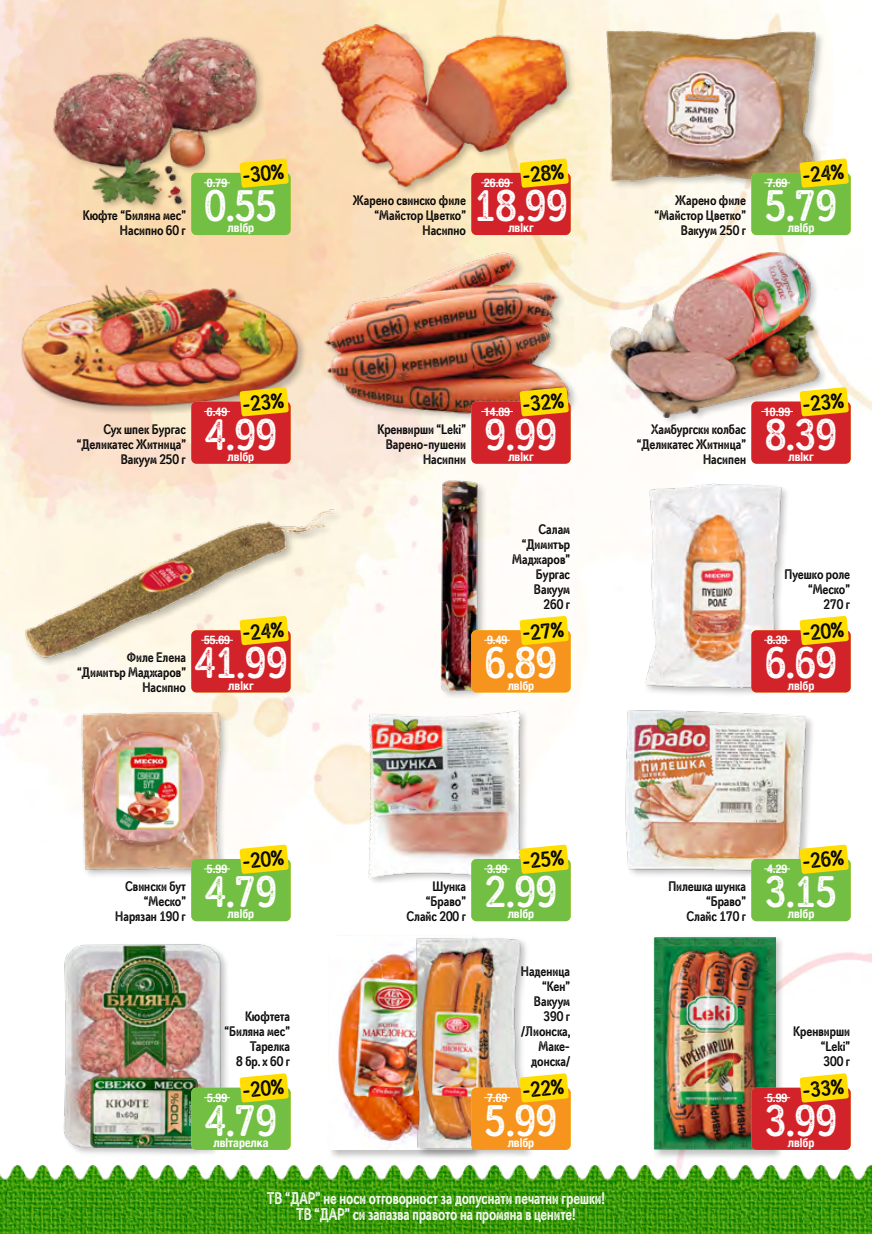
<style>
.page{position:relative;width:872px;height:1234px;background:#fff}
.page>*{position:absolute;margin:0;border:0;box-sizing:border-box;transform-origin:0 0}
.t1{font:700 condensed 43.2px "Mozzart Rough";color:#fff}
.t2{font:700 condensed 21px "Mozzart Rough";color:#000}
.t3{font:700 condensed 16.5px/16.5px "Mozzart Rough";color:#fff;text-align:center;scale:.91 1}
.t4{font:700 condensed 13.5px/15px "Mozzart Rough";color:#000;text-align:right}
.t5{font:700 condensed 12px "Helvetica Neue";color:#fff}
</style>
<div class="page">
<img style="left:0;top:0;width:872px;height:1165px">
<img style="left:0;top:1165px;width:872px;height:68px">
<div style="left:644px;top:482px;width:147px;height:215px;background:#000;opacity:.25"></div>
<img style="left:645px;top:478px;width:141px;height:214px">
<svg style="left:751px;top:615px;width:99px;height:77px;background:#dd5a3d"></svg>
<div style="left:320px;top:23px;width:256px;height:172px;background:#000;opacity:.25"></div>
<img style="left:319px;top:21px;width:249px;height:167px">
<svg style="left:471px;top:158px;width:99px;height:77px;background:#de5835"></svg>
<div style="left:609px;top:251px;width:219px;height:176px;background:#000;opacity:.25"></div>
<img style="left:610px;top:250px;width:212px;height:167px">
<svg style="left:751px;top:387px;width:99px;height:76px;background:#db5737"></svg>
<div style="left:62px;top:942px;width:168px;height:214px;background:#000;opacity:.25"></div>
<img style="left:62px;top:940px;width:161px;height:208px">
<div style="left:21px;top:284px;width:287px;height:132px;background:#000;opacity:.25"></div>
<img style="left:20px;top:268px;width:282px;height:151px">
<svg style="left:191px;top:387px;width:100px;height:76px;background:#d74a27"></svg>
<div style="left:323px;top:251px;width:256px;height:172px;background:#000;opacity:.25"></div>
<img style="left:321px;top:250px;width:251px;height:167px">
<svg style="left:471px;top:387px;width:99px;height:76px;background:#d84a27"></svg>
<div style="left:80px;top:711px;width:149px;height:167px;background:#f8f8f7"></div>
<img style="left:76px;top:707px;width:151px;height:167px">
<svg style="left:191px;top:844px;width:100px;height:77px;background:#97c74a"></svg>
<div style="left:367px;top:708px;width:163px;height:179px;background:#000;opacity:.25"></div>
<img style="left:366px;top:707px;width:158px;height:177px">
<svg style="left:471px;top:844px;width:99px;height:77px;background:#96c64a"></svg>
<div style="left:623px;top:708px;width:192px;height:171px;background:#000;opacity:.25"></div>
<img style="left:622px;top:707px;width:187px;height:167px">
<svg style="left:751px;top:844px;width:99px;height:77px;background:#96c446"></svg>
<img style="left:48px;top:31px;width:271px;height:185px">
<svg style="left:191px;top:158px;width:100px;height:77px;background:#97c545"></svg>
<svg style="left:191px;top:1072px;width:100px;height:77px;background:#96c74d"></svg>
<div style="left:327px;top:934px;width:156px;height:226px;background:#000;opacity:.25"></div>
<img style="left:330px;top:935px;width:85px;height:214px">
<div style="left:415px;top:936px;width:120px;height:223px;background:#000;opacity:.25"></div>
<img style="left:415px;top:935px;width:112px;height:214px">
<svg style="left:471px;top:1072px;width:99px;height:77px;background:#f4a72d"></svg>
<div style="left:440px;top:479px;width:47px;height:220px;background:#000;opacity:.25"></div>
<img style="left:439px;top:478px;width:40px;height:214px">
<svg style="left:471px;top:615px;width:99px;height:77px;background:#f5a931"></svg>
<div style="left:24px;top:508px;width:320px;height:159px;background:#000;opacity:.25"></div>
<img style="left:21px;top:504px;width:312px;height:156px">
<svg style="left:191px;top:615px;width:100px;height:77px;background:#de5b3b"></svg>
<img style="left:606px;top:21px;width:220px;height:167px">
<svg style="left:751px;top:158px;width:99px;height:77px;background:#8fbf3f"></svg>
<div style="left:651px;top:934px;width:133px;height:225px;background:#000;opacity:.25"></div>
<img style="left:653px;top:935px;width:122px;height:214px">
<svg style="left:751px;top:1072px;width:99px;height:77px;background:#d35534"></svg>
<p class="t4" style="left:83px;top:208px;width:105px">Кюфте “Биляна мес”<br>Насипно 60 г</p>
<h2 class="t2" style="left:241px;top:163px;width:43px;rotate:-5deg">-30%</h2>
<p class="t5" style="left:207px;top:172px;width:22px">0.79</p>
<h1 class="t1" style="left:205px;top:180px;width:74px">0.55</h1>
<p class="t5" style="left:228px;top:218px;width:28px">лв|бр</p>
<p class="t4" style="left:77px;top:421px;width:111px">Сух шпек Бургас “Деликатес Житница”<br>Вакуум 250 г</p>
<h2 class="t2" style="left:241px;top:391px;width:43px;rotate:-5deg">-23%</h2>
<p class="t5" style="left:207px;top:401px;width:22px">6.49</p>
<h1 class="t1" style="left:205px;top:408px;width:74px">4.99</h1>
<p class="t5" style="left:228px;top:446px;width:28px">лв|бр</p>
<p class="t4" style="left:77px;top:650px;width:110px">Филе Елена “Димитър Маджаров”<br>Насипно</p>
<h2 class="t2" style="left:241px;top:620px;width:43px;rotate:-5deg">-24%</h2>
<p class="t5" style="left:204px;top:630px;width:27px">55.69</p>
<h1 class="t1" style="left:194px;top:637px;width:95px">41.99</h1>
<p class="t5" style="left:228px;top:675px;width:27px">лв|кг</p>
<p class="t4" style="left:353px;top:193px;width:115px">Жарено свинско филе “Майстор Цветко”<br>Насипно</p>
<h2 class="t2" style="left:521px;top:163px;width:43px;rotate:-5deg">-28%</h2>
<p class="t5" style="left:484px;top:172px;width:27px">26.69</p>
<h1 class="t1" style="left:474px;top:180px;width:95px">18.99</h1>
<p class="t5" style="left:508px;top:218px;width:27px">лв|кг</p>
<p class="t4" style="left:377px;top:421px;width:90px">Кренвирши “Leki”<br>Варено-пушени<br>Насипни</p>
<h2 class="t2" style="left:521px;top:391px;width:43px;rotate:-5deg">-32%</h2>
<p class="t5" style="left:484px;top:401px;width:27px">14.89</p>
<h1 class="t1" style="left:485px;top:408px;width:74px">9.99</h1>
<p class="t5" style="left:508px;top:446px;width:27px">лв|кг</p>
<p class="t4" style="left:512px;top:521px;width:59px">Салам “Димитър<br>Маджаров”<br>Бургас<br>Вакуум<br>260 г</p>
<h2 class="t2" style="left:521px;top:620px;width:43px;rotate:-5deg">-27%</h2>
<p class="t5" style="left:487px;top:630px;width:22px">9.49</p>
<h1 class="t1" style="left:485px;top:637px;width:74px">6.89</h1>
<p class="t5" style="left:507px;top:675px;width:28px">лв|бр</p>
<p class="t4" style="left:654px;top:193px;width:93px">Жарено филе “Майстор Цветко”<br>Вакуум 250 г</p>
<h2 class="t2" style="left:801px;top:163px;width:43px;rotate:-5deg">-24%</h2>
<p class="t5" style="left:767px;top:172px;width:22px">7.69</p>
<h1 class="t1" style="left:765px;top:180px;width:74px">5.79</h1>
<p class="t5" style="left:787px;top:218px;width:28px">лв|бр</p>
<p class="t4" style="left:637px;top:421px;width:111px">Хамбургски колбас “Деликатес Житница”<br>Насипен</p>
<h2 class="t2" style="left:801px;top:391px;width:43px;rotate:-5deg">-23%</h2>
<p class="t5" style="left:764px;top:401px;width:27px">10.99</p>
<h1 class="t1" style="left:765px;top:408px;width:74px">8.39</h1>
<p class="t5" style="left:788px;top:446px;width:27px">лв|кг</p>
<p class="t4" style="left:784px;top:566px;width:67px">Пуешко роле “Меско”<br>270 г</p>
<h2 class="t2" style="left:801px;top:620px;width:43px;rotate:-5deg">-20%</h2>
<p class="t5" style="left:767px;top:630px;width:22px">8.39</p>
<h1 class="t1" style="left:765px;top:637px;width:74px">6.69</h1>
<p class="t5" style="left:787px;top:675px;width:28px">лв|бр</p>
<p class="t4" style="left:115px;top:878px;width:72px">Свински бут “Меско”<br>Нарязан 190 г</p>
<h2 class="t2" style="left:241px;top:849px;width:43px;rotate:-5deg">-20%</h2>
<p class="t5" style="left:207px;top:858px;width:22px">5.99</p>
<h1 class="t1" style="left:205px;top:865px;width:74px">4.79</h1>
<p class="t5" style="left:228px;top:903px;width:28px">лв|бр</p>
<p class="t4" style="left:406px;top:878px;width:61px">Шунка “Браво”<br>Слайс 200 г</p>
<h2 class="t2" style="left:521px;top:849px;width:43px;rotate:-5deg">-25%</h2>
<p class="t5" style="left:487px;top:858px;width:22px">3.99</p>
<h1 class="t1" style="left:485px;top:865px;width:74px">2.99</h1>
<p class="t5" style="left:507px;top:903px;width:28px">лв|бр</p>
<p class="t4" style="left:224px;top:1008px;width:67px">Кюфтета “Биляна мес”<br>Тарелка<br>8 бр. х 60 г</p>
<p class="t4" style="left:521px;top:963px;width:51px">Наденица “Кен”<br>Вакуум<br>390 г /Лионска,<br>Маке&shy;донска/</p>
<h2 class="t2" style="left:241px;top:1077px;width:43px;rotate:-5deg">-20%</h2>
<p class="t5" style="left:207px;top:1087px;width:22px">5.99</p>
<h1 class="t1" style="left:205px;top:1094px;width:74px">4.79</h1>
<p class="t5" style="left:213px;top:1132px;width:57px">лв|тарелка</p>
<h2 class="t2" style="left:521px;top:1077px;width:43px;rotate:-5deg">-22%</h2>
<p class="t5" style="left:487px;top:1087px;width:22px">7.69</p>
<h1 class="t1" style="left:485px;top:1094px;width:74px">5.99</h1>
<p class="t5" style="left:507px;top:1132px;width:28px">лв|бр</p>
<p class="t3" style="left:267px;top:1189px;width:373px">ТВ “ДАР” не носи отговорност за допуснати печатни грешки!<br>ТВ “ДАР” си запазва правото на промяна в цените!</p>
<p class="t4" style="left:668px;top:878px;width:79px">Пилешка шунка “Браво”<br>Слайс 170 г</p>
<h2 class="t2" style="left:801px;top:849px;width:43px;rotate:-5deg">-26%</h2>
<p class="t5" style="left:767px;top:858px;width:22px">4.29</p>
<h1 class="t1" style="left:765px;top:865px;width:74px">3.15</h1>
<p class="t5" style="left:787px;top:903px;width:28px">лв|бр</p>
<p class="t4" style="left:820px;top:1023px;width:31px;text-align:justify;text-indent:-27px">Кренвирши “Leki” 300 г</p>
<h2 class="t2" style="left:801px;top:1077px;width:43px;rotate:-5deg">-33%</h2>
<p class="t5" style="left:767px;top:1087px;width:22px">5.99</p>
<h1 class="t1" style="left:765px;top:1094px;width:74px">3.99</h1>
<p class="t5" style="left:787px;top:1132px;width:28px">лв|бр</p>
</div>
